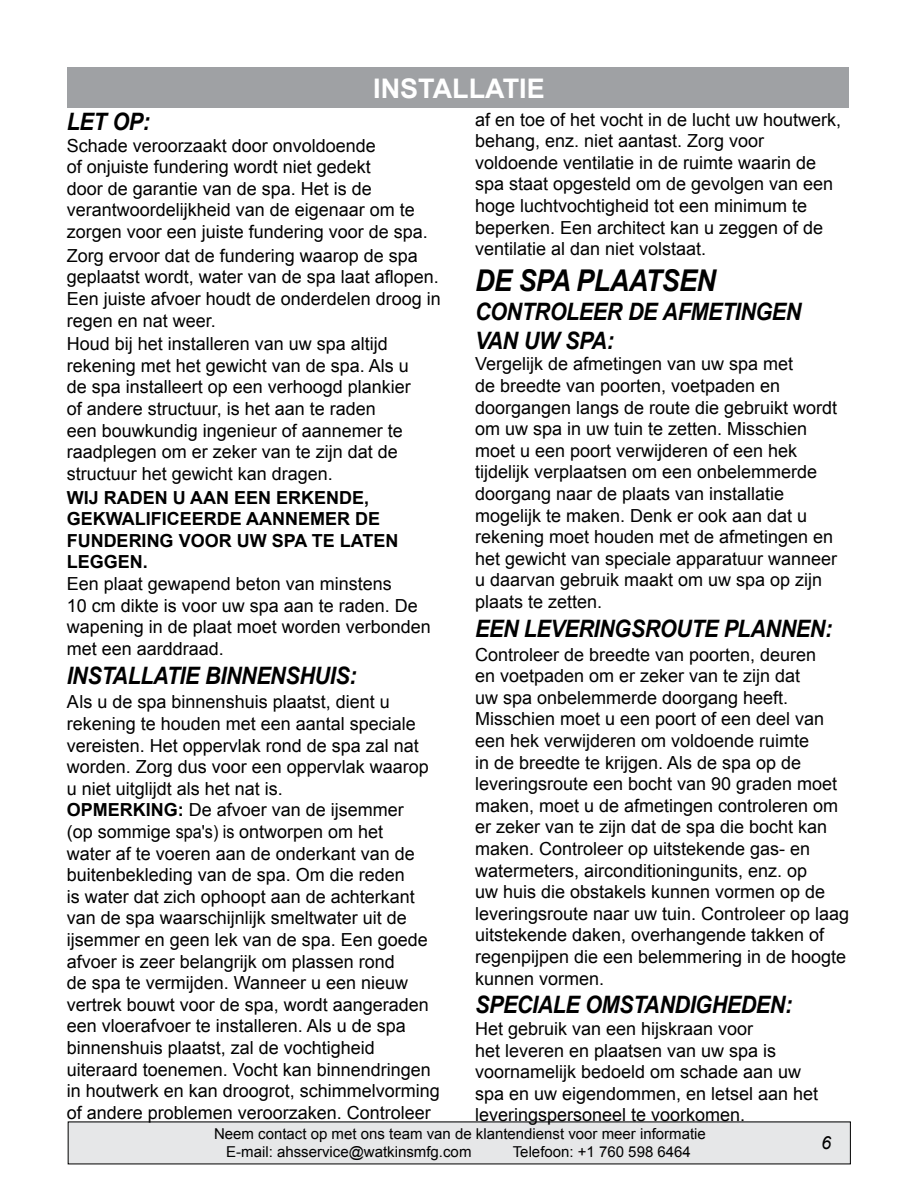
<style>
.page{position:relative;width:918px;height:1188px;background:#fff}
.page>*{position:absolute;margin:0;border:0;box-sizing:border-box;transform-origin:0 0}
.t1{font:italic 700 30px "Arial";letter-spacing:-.02em;color:#000;scale:.9 1}
.t2{font:700 27px "Arial";color:#fff}
.t3{font:italic 700 24px/28.8px "Arial";letter-spacing:-.02em;color:#000;scale:.9 1}
.t4{font:18px/21.6px "Arial";color:#000}
.t5{font:700 18px/21.6px "Arial";color:#000}
.t6{font:italic 18px "Arial";color:#000}
.t7{font:15px/17.7px "Arial";color:#000}
.s1{font-weight:700}
</style>
<div class="page">
<div style="left:68px;top:1122px;width:782px;height:42px;background:#e6e7e8"></div>
<div style="left:68px;top:68px;width:781px;height:40px;background:#9fa1a4"></div>
<h2 class="t2" style="left:373px;top:70px;width:173px">INSTALLATIE</h2>
<h3 class="t3" style="left:67px;top:108px;width:94px">LET OP:</h3>
<p class="t4" style="left:67px;top:135px;width:363px">Schade veroorzaakt door onvoldoende<br>of onjuiste fundering wordt niet gedekt<br>door de garantie van de spa. Het is de verantwoordelijkheid van de eigenaar om te zorgen voor een juiste fundering voor de spa.</p>
<p class="t4" style="left:67px;top:245px;width:376px">Zorg ervoor dat de fundering waarop de spa geplaatst wordt, water van de spa laat aflopen.<br>Een juiste afvoer houdt de onderdelen droog in regen en nat weer.</p>
<p class="t4" style="left:67px;top:333px;width:346px">Houd bij het installeren van uw spa altijd rekening met het gewicht van de spa. Als u de spa installeert op een verhoogd plankier of andere structuur, is het aan te raden<br>een bouwkundig ingenieur of aannemer te raadplegen om er zeker van te zijn dat de structuur het gewicht kan dragen.</p>
<p class="t5" style="left:67px;top:487px;width:333px">WIJ RADEN U AAN EEN ERKENDE,<br>GEKWALIFICEERDE AANNEMER DE<br>FUNDERING VOOR UW SPA TE LATEN<br>LEGGEN.</p>
<p class="t4" style="left:67px;top:573px;width:366px">Een plaat gewapend beton van minstens<br>10 cm dikte is voor uw spa aan te raden. De wapening in de plaat moet worden verbonden met een aarddraad.</p>
<h3 class="t3" style="left:67px;top:662px;width:324px">INSTALLATIE BINNENSHUIS:</h3>
<p class="t4" style="left:67px;top:692px;width:375px">Als u de spa binnenshuis plaatst, dient u rekening te houden met een aantal speciale vereisten. Het oppervlak rond de spa zal nat worden. Zorg dus voor een oppervlak waarop u niet uitglijdt als het nat is.<br><span class="s1">OPMERKING:</span> De afvoer van de ijsemmer<br>(op sommige spa's) is ontworpen om het<br>water af te voeren aan de onderkant van de buitenbekleding van de spa. Om die reden<br>is water dat zich ophoopt aan de achterkant van de spa waarschijnlijk smeltwater uit de ijsemmer en geen lek van de spa. Een goede afvoer is zeer belangrijk om plassen rond<br>de spa te vermijden. Wanneer u een nieuw vertrek bouwt voor de spa, wordt aangeraden een vloerafvoer te installeren. Als u de spa binnenshuis plaatst, zal de vochtigheid uiteraard toenemen. Vocht kan binnendringen in houtwerk en kan droogrot, schimmelvorming of andere problemen veroorzaken. Controleer</p>
<p class="t4" style="left:475px;top:109px;width:368px">af en toe of het vocht in de lucht uw houtwerk, behang, enz. niet aantast. Zorg voor voldoende ventilatie in de ruimte waarin de spa staat opgesteld om de gevolgen van een hoge luchtvochtigheid tot een minimum te beperken. Een architect kan u zeggen of de ventilatie al dan niet volstaat.</p>
<h1 class="t1" style="left:475px;top:261px;width:269px">DE SPA PLAATSEN</h1>
<h3 class="t3" style="left:475px;top:298px;width:364px">CONTROLEER DE AFMETINGEN<br>VAN UW SPA:</h3>
<p class="t4" style="left:475px;top:353px;width:364px">Vergelijk de afmetingen van uw spa met<br>de breedte van poorten, voetpaden en doorgangen langs de route die gebruikt wordt om uw spa in uw tuin te zetten. Misschien moet u een poort verwijderen of een hek tijdelijk verplaatsen om een onbelemmerde doorgang naar de plaats van installatie mogelijk te maken. Denk er ook aan dat u rekening moet houden met de afmetingen en het gewicht van speciale apparatuur wanneer u daarvan gebruik maakt om uw spa op zijn plaats te zetten.</p>
<h3 class="t3" style="left:475px;top:615px;width:398px">EEN LEVERINGSROUTE PLANNEN:</h3>
<p class="t4" style="left:475px;top:644px;width:376px">Controleer de breedte van poorten, deuren<br>en voetpaden om er zeker van te zijn dat<br>uw spa onbelemmerde doorgang heeft.<br>Misschien moet u een poort of een deel van een hek verwijderen om voldoende ruimte<br>in de breedte te krijgen. Als de spa op de leveringsroute een bocht van 90 graden moet maken, moet u de afmetingen controleren om er zeker van te zijn dat de spa die bocht kan maken. Controleer op uitstekende gas- en watermeters, airconditioningunits, enz. op<br>uw huis die obstakels kunnen vormen op de leveringsroute naar uw tuin. Controleer op laag uitstekende daken, overhangende takken of regenpijpen die een belemmering in de hoogte kunnen vormen.</p>
<h3 class="t3" style="left:475px;top:991px;width:354px">SPECIALE OMSTANDIGHEDEN:</h3>
<p class="t4" style="left:475px;top:1018px;width:345px">Het gebruik van een hijskraan voor<br>het leveren en plaatsen van uw spa is voornamelijk bedoeld om schade aan uw spa en uw eigendommen, en letsel aan het leveringspersoneel te voorkomen.</p>
<p class="t7" style="left:226px;top:1125px;width:481px;text-indent:-12px">Neem contact op met ons team van de klantendienst voor meer informatie<br>E-mail: ahsservice@watkinsmfg.com</p>
<p class="t7" style="left:513px;top:1143px;width:180px">Telefoon: +1 760 598 6464</p>
<p class="t6" style="left:821px;top:1131px;width:12px">6</p>
</div>
